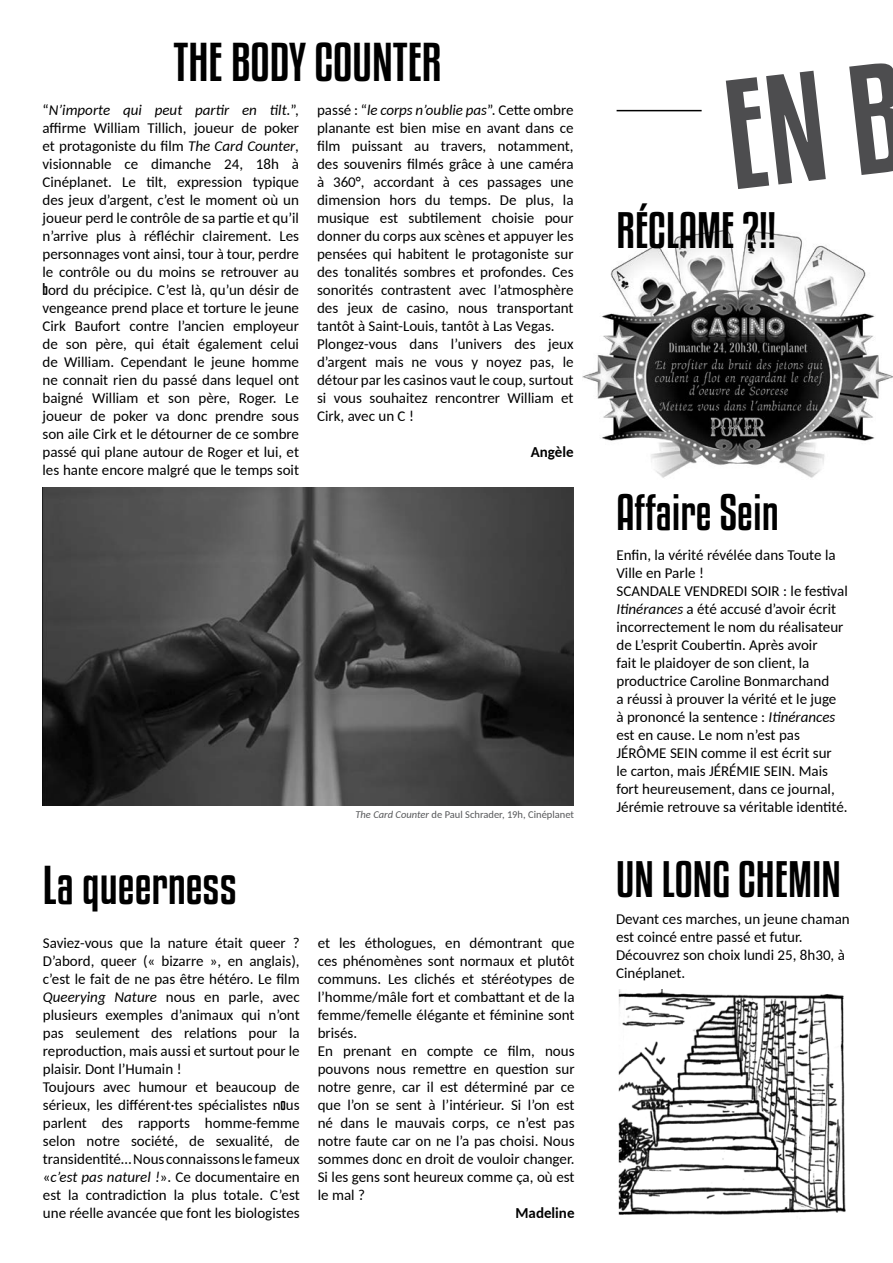
<style>
.page{position:relative;width:893px;height:1263px;background:#fff}
.page>*{position:absolute;margin:0;border:0;box-sizing:border-box;transform-origin:0 0}
.t1{font:48px "Kenyan Coffee Rg";color:#000}
.t2{font:45px "Kenyan Coffee Rg";color:#000}
.t3{font:15px/18px "Carlito";color:#000}
.t4{font:700 15px "Carlito";color:#000}
.t5{font:10.5px "Carlito";color:#58595b}
.s1{font-style:italic}
.s2{font-family:"Kenyan Coffee Rg"}
</style>
<div class="page">
<hr style="left:617px;top:110px;width:85px;height:1px;background:#000">
<img style="left:43px;top:488px;width:531px;height:317px">
<img style="left:618px;top:989px;width:228px;height:226px">
<img style="left:582px;top:230px;width:311px;height:248px">
<h1 class="t1" style="left:173px;top:33px;width:270px">THE BODY COUNTER</h1>
<p class="t3" style="left:43px;top:101px;width:258px;text-align:justify">“<span class="s1">N’importe qui peut partir en tilt.</span>”, affirme William Tillich, joueur de poker et protagoniste du film <span class="s1">The Card Counter</span>, visionnable ce dimanche 24, 18h à Cinéplanet. Le tilt, expression typique des jeux d’argent, c’est le moment où un joueur perd le contrôle de sa partie et qu’il n’arrive plus à réfléchir clairement. Les personnages vont ainsi, tour à tour, perdre le contrôle ou du moins se retrouver au <span class="s2">b</span>ord du précipice. C’est là, qu’un désir de vengeance prend place et torture le jeune Cirk Baufort contre l’ancien employeur de son père, qui était également celui de William. Cependant le jeune homme ne connait rien du passé dans lequel ont baigné William et son père, Roger. Le joueur de poker va donc prendre sous son aile Cirk et le détourner de ce sombre passé qui plane autour de Roger et lui, et les hante encore malgré que le temps soit</p>
<p class="t3" style="left:317px;top:101px;width:258px">passé : “<span class="s1">le corps n’oublie pas</span>”. Cette ombre planante est bien mise en avant dans ce film puissant au travers, notamment, des souvenirs filmés grâce à une caméra à 360°, accordant à ces passages une dimension hors du temps. De plus, la musique est subtilement choisie pour donner du corps aux scènes et appuyer les pensées qui habitent le protagoniste sur des tonalités sombres et profondes. Ces sonorités contrastent avec l’atmosphère des jeux de casino, nous transportant tantôt à Saint-Louis, tantôt à Las Vegas.<br>Plongez-vous dans l’univers des jeux d’argent mais ne vous y noyez pas, le détour par les casinos vaut le coup, surtout si vous souhaitez rencontrer William et Cirk, avec un C !</p>
<p class="t4" style="left:531px;top:442px;width:44px">Angèle</p>
<h1 class="t1" style="left:43px;top:856px;width:195px">La queerness</h1>
<p class="t5" style="left:355px;top:808px;width:220px"><span class="s1">The Card Counter</span> de Paul Schrader, 19h, Cinéplanet</p>
<p class="t3" style="left:43px;top:933px;width:258px">Saviez-vous que la nature était queer ?<br>D’abord, queer (« bizarre », en anglais), c’est le fait de ne pas être hétéro. Le film <span class="s1">Queerying Nature</span> nous en parle, avec plusieurs exemples d’animaux qui n’ont pas seulement des relations pour la reproduction, mais aussi et surtout pour le plaisir. Dont l’Humain !<br>Toujours avec humour et beaucoup de sérieux, les différent·tes spécialistes n<span class="s2">o</span>us parlent des rapports homme-femme selon notre société, de sexualité, de transidentité… Nous connaissons le fameux «<span class="s1">c’est pas naturel !</span>». Ce documentaire en est la contradiction la plus totale. C’est une réelle avancée que font les biologistes</p>
<p class="t3" style="left:318px;top:933px;width:258px">et les éthologues, en démontrant que ces phénomènes sont normaux et plutôt communs. Les clichés et stéréotypes de l’homme/mâle fort et combattant et de la femme/femelle élégante et féminine sont brisés.<br>En prenant en compte ce film, nous pouvons nous remettre en question sur notre genre, car il est déterminé par ce que l’on se sent à l’intérieur. Si l’on est né dans le mauvais corps, ce n’est pas notre faute car on ne l’a pas choisi. Nous sommes donc en droit de vouloir changer.<br>Si les gens sont heureux comme ça, où est le mal ?</p>
<p class="t4" style="left:515px;top:1202px;width:61px">Madeline</p>
<h2 class="t2" style="left:617px;top:203px;width:50px">Réclame</h2>
<h2 class="t2" style="left:742px;top:203px;width:35px">?!!</h2>
<h2 class="t2" style="left:617px;top:485px;width:164px">Affaire Sein</h2>
<p class="t3" style="left:616px;top:545px;width:233px">Enfin, la vérité révélée dans Toute la Ville en Parle !<br>SCANDALE VENDREDI SOIR : le festival <span class="s1">Itinérances</span> a été accusé d’avoir écrit incorrectement le nom du réalisateur de L’esprit Coubertin. Après avoir<br>fait le plaidoyer de son client, la productrice Caroline Bonmarchand<br>a réussi à prouver la vérité et le juge<br>à prononcé la sentence : <span class="s1">Itinérances </span>est en cause. Le nom n’est pas JÉRÔME SEIN comme il est écrit sur<br>le carton, mais JÉRÉMIE SEIN. Mais fort heureusement, dans ce journal, Jérémie retrouve sa véritable identité.</p>
<h2 class="t2" style="left:616px;top:853px;width:63px">Un long</h2>
<h2 class="t2" style="left:738px;top:853px;width:18px">chemin</h2>
<p class="t3" style="left:616px;top:909px;width:235px">Devant ces marches, un jeune chaman est coincé entre passé et futur.<br>Découvrez son choix lundi 25, 8h30, à<br>Cinéplanet.</p>
</div>
